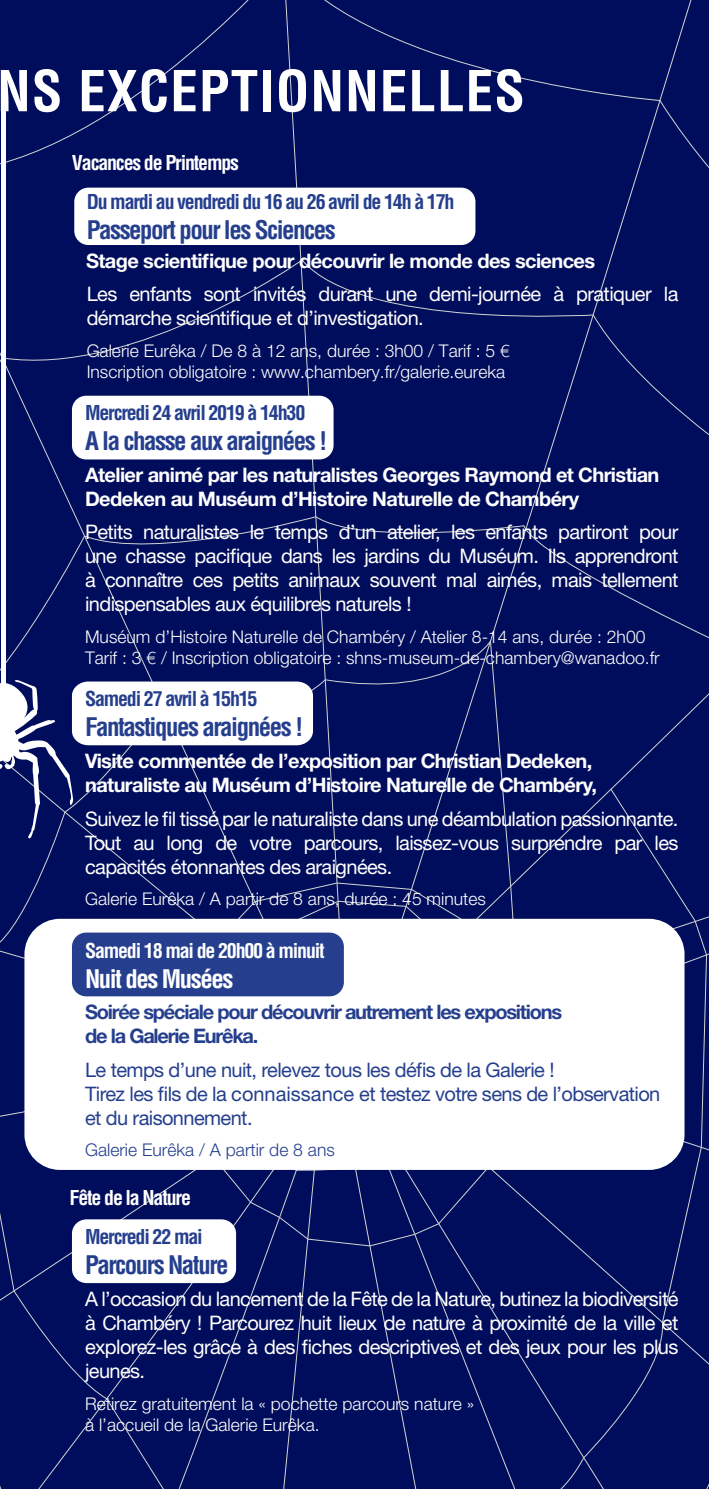
<style>
.page{position:relative;width:709px;height:1489px;background:#fff}
.page>*{position:absolute;margin:0;border:0;box-sizing:border-box;transform-origin:0 0}
.t1{font:700 condensed 55px "Helvetica";letter-spacing:.02em;color:#fff}
.t2{font:700 condensed 25px "Helvetica";letter-spacing:-.06em;color:#253f8e}
.t3{font:700 condensed 25px "Helvetica";letter-spacing:-.06em;color:#fff}
.Style_de_paragraphe{font:20px/24px "Helvetica Neue";letter-spacing:-.03em;color:#fff;text-align:justify}
.t4{font:700 20px/24px "Helvetica Neue";letter-spacing:-.03em;color:#fff}
.Style_de_paragraphe-2{font:20px "Helvetica Neue";letter-spacing:-.03em;color:#253f8e}
.t5{font:700 condensed 20px "Helvetica";letter-spacing:-.06em;color:#253f8e}
.t6{font:700 20px "Helvetica Neue";letter-spacing:-.06em;color:#253f8e}
.t7{font:700 condensed 20px "Helvetica";letter-spacing:-.06em;color:#fff}
.t8{font:300 17.5px "Helvetica Neue";color:#fff}
.t9{font:300 17.5px "Helvetica Neue";color:#253f8e}
.s1{font-family:"Gill Sans"}
</style>
<div class="page">
<div style="left:0;top:0;width:709px;height:1488px;background:#000d5c"></div>
<div style="left:0;top:1118px;width:482px;height:370px;background:#000d5c"></div>
<div style="left:72px;top:396px;width:261px;height:63px;background:#fff;border-radius:14px"></div>
<div style="left:72px;top:1219px;width:164px;height:63px;background:#fff;border-radius:14px"></div>
<div style="left:74px;top:188px;width:401px;height:57px;background:#fff;border-radius:14px"></div>
<div style="left:24px;top:918px;width:660px;height:251px;background:#fff;border-radius:35px"></div>
<div style="left:72px;top:932px;width:272px;height:64px;background:#253f8e;border-radius:14px"></div>
<hr style="left:1px;top:80px;width:4px;height:630px;background:#fff">
<svg style="left:0;top:680px;width:313px;height:159px"></svg>
<h1 class="t1" style="left:-3px;top:58px;width:529px">NS EXCEPTIONNELLES</h1>
<p class="t7" style="left:72px;top:150px;width:169px">Vacances de Printemps</p>
<p class="t5" style="left:87px;top:189px;width:369px">Du mardi au vendredi du 16 au 26 avril de 14h à 17h</p>
<p class="t2" style="left:87px;top:215px;width:251px">Passeport pour les Sciences</p>
<p class="t4" style="left:86px;top:248px;width:510px">Stage scientifique pour découvrir le monde des sciences</p>
<p class="Style_de_paragraphe" style="left:87px;top:282px;width:593px">Les enfants sont invités durant une demi-journée à pratiquer la démarche scientifique et d’investigation.</p>
<p class="t8" style="left:87px;top:340px;width:425px">Galerie Eurêka / De 8 à 12 ans, durée : 3h00 / Tarif : 5 <span class="s1">€</span></p>
<p class="t8" style="left:87px;top:361px;width:420px">Inscription obligatoire : www.chambery.fr/galerie.eureka</p>
<p class="t5" style="left:85px;top:401px;width:222px">Mercredi 24 avril 2019 à 14h30</p>
<p class="t2" style="left:85px;top:426px;width:244px">A la chasse aux araignées !</p>
<p class="t4" style="left:85px;top:462px;width:576px">Atelier animé par les naturalistes Georges Raymond et Christian<br>Dedeken au Muséum d’Histoire Naturelle de Chambéry</p>
<p class="Style_de_paragraphe" style="left:85px;top:520px;width:595px">Petits naturalistes le temps d’un atelier, les enfants partiront pour une chasse pacifique dans les jardins du Muséum. Ils apprendront à connaître ces petits animaux souvent mal aimés, mais tellement indispensables aux équilibres naturels !</p>
<p class="t8" style="left:85px;top:626px;width:562px">Muséum d’Histoire Naturelle de Chambéry / Atelier 8-14 ans, durée : 2h00</p>
<p class="t8" style="left:85px;top:647px;width:576px">Tarif : 3 <span class="s1">€</span> / Inscription obligatoire : shns-museum-de-chambery@wanadoo.fr</p>
<p class="t5" style="left:85px;top:686px;width:174px">Samedi 27 avril à 15h15</p>
<p class="t2" style="left:85px;top:711px;width:220px">Fantastiques araignées !</p>
<p class="t4" style="left:85px;top:748px;width:513px">Visite commentée de l’exposition par Christian Dedeken, naturaliste au Muséum d’Histoire Naturelle de Chambéry,</p>
<p class="Style_de_paragraphe" style="left:85px;top:806px;width:595px">Suivez le fil tissé par le naturaliste dans une déambulation passionnante.<br>Tout au long de votre parcours, laissez-vous surprendre par les capacités étonnantes des araignées.</p>
<p class="t8" style="left:85px;top:888px;width:402px">Galerie Eurêka / A partir de 8 ans, durée : 45 minutes</p>
<p class="t7" style="left:85px;top:938px;width:241px">Samedi 18 mai de 20h00 à minuit</p>
<p class="t3" style="left:85px;top:963px;width:150px">Nuit des Musées</p>
<p class="t6" style="left:85px;top:999px;width:478px">Soirée spéciale pour découvrir autrement les expositions</p>
<p class="t6" style="left:85px;top:1023px;width:175px">de la Galerie Eurêka.</p>
<p class="Style_de_paragraphe-2" style="left:85px;top:1057px;width:471px">Le temps d’une nuit, relevez tous les défis de la Galerie !</p>
<p class="Style_de_paragraphe-2" style="left:85px;top:1081px;width:577px">Tirez les fils de la connaissance et testez votre sens de l’observation</p>
<p class="Style_de_paragraphe-2" style="left:85px;top:1105px;width:169px">et du raisonnement.</p>
<p class="t9" style="left:85px;top:1139px;width:251px">Galerie Eurêka / A partir de 8 ans</p>
<p class="t7" style="left:70px;top:1185px;width:123px">Fête de la Nature</p>
<p class="t5" style="left:85px;top:1224px;width:119px">Mercredi 22 mai</p>
<p class="t2" style="left:85px;top:1249px;width:145px">Parcours Nature</p>
<p class="Style_de_paragraphe" style="left:85px;top:1286px;width:595px">A l’occasion du lancement de la Fête de la Nature, butinez la biodiversité à Chambéry ! Parcourez huit lieux de nature à proximité de la ville et explorez-les grâce à des fiches descriptives et des jeux pour les plus jeunes.</p>
<p class="t8" style="left:85px;top:1392px;width:391px">Retirez gratuitement la « pochette parcours nature »</p>
<p class="t8" style="left:85px;top:1413px;width:236px">à l’accueil de la Galerie Eurêka.</p>
</div>
